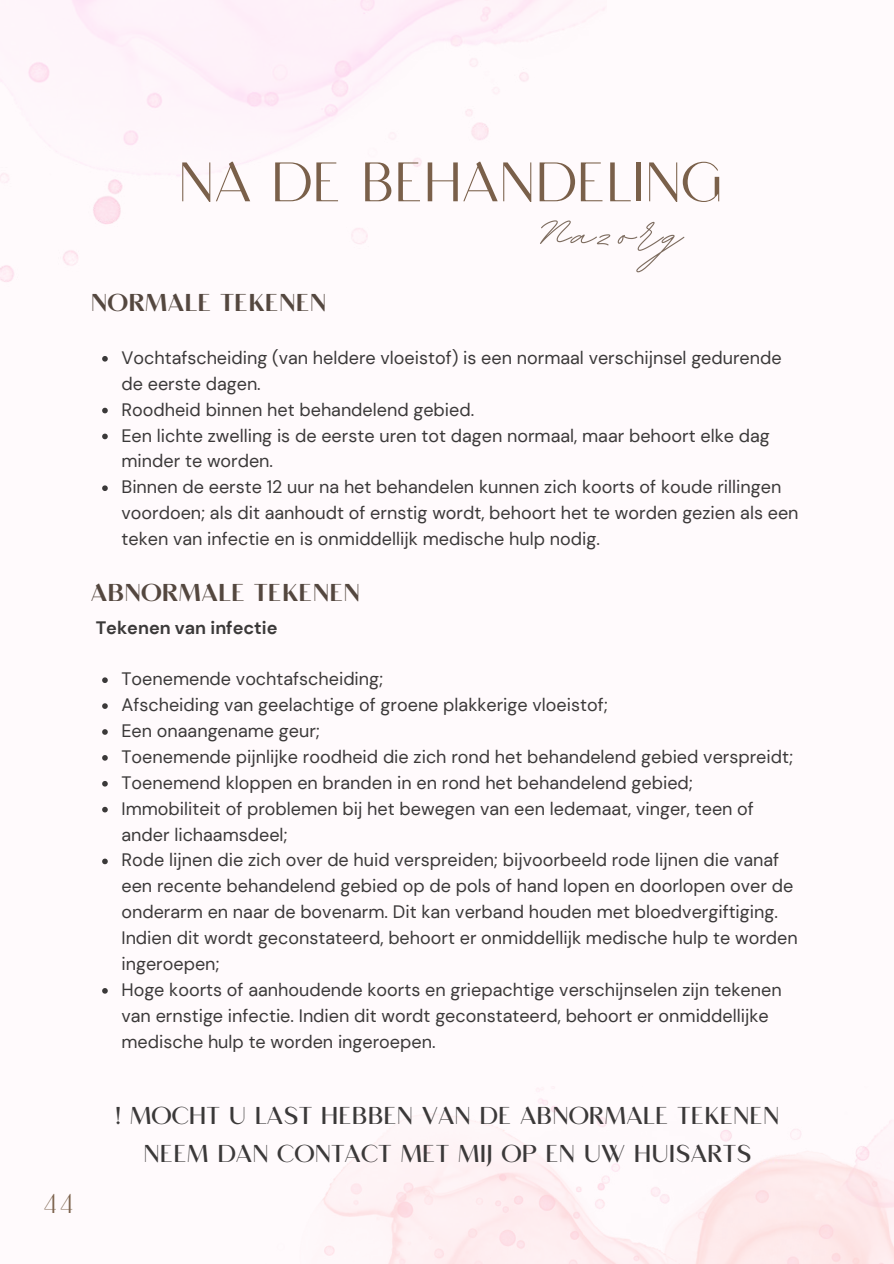
<style>
.page{position:relative;width:894px;height:1264px;background:#fff}
.page>*{position:absolute;margin:0;border:0;box-sizing:border-box;transform-origin:0 0}
.t1{font:700 71.4px "BD Script";letter-spacing:.05em;color:#7d6c5f}
.t2{font:200 55.5px "Calmius Sans High";color:#7a604a}
.t3{font:200 27px "Calmius Sans High";color:#7a604a}
.t4{font:24.3px/38.2px "Calmius Sans High";color:#3b3939;text-align:center}
.t5{font:600 24.3px "Calmius Sans High";color:#54473f}
.t6{font:18px/25.8px "DM Sans";color:#3b3939}
.t7{font:700 18px "DM Sans";color:#3b3939}
</style>
<div class="page">
<div style="left:0;top:0;width:893px;height:1263px;background:#fffafc"></div>
<img style="left:0;top:0;width:605px;height:282px">
<svg style="left:102px;top:356px;width:6px;height:5px"></svg>
<svg style="left:102px;top:408px;width:6px;height:5px"></svg>
<svg style="left:102px;top:433px;width:6px;height:6px"></svg>
<svg style="left:102px;top:485px;width:6px;height:6px"></svg>
<svg style="left:102px;top:677px;width:6px;height:6px"></svg>
<svg style="left:102px;top:703px;width:6px;height:6px"></svg>
<svg style="left:102px;top:729px;width:6px;height:5px"></svg>
<svg style="left:102px;top:755px;width:6px;height:5px"></svg>
<svg style="left:102px;top:781px;width:6px;height:5px"></svg>
<svg style="left:102px;top:806px;width:6px;height:6px"></svg>
<svg style="left:102px;top:858px;width:6px;height:6px"></svg>
<svg style="left:102px;top:988px;width:6px;height:5px"></svg>
<img style="left:322px;top:1098px;width:571px;height:165px">
<h2 class="t2" style="left:178px;top:150px;width:546px">NA DE BEHANDELING</h2>
<h3 class="t5" style="left:91px;top:288px;width:237px">NORMALE TEKENEN</h3>
<h1 class="t1" style="left:531px;top:187px;width:152px">Nazorg</h1>
<p class="t6" style="left:121px;top:345px;width:678px">Vochtafscheiding (van heldere vloeistof) is een normaal verschijnsel gedurende de eerste dagen.<br>Roodheid binnen het behandelend gebied.<br>Een lichte zwelling is de eerste uren tot dagen normaal, maar behoort elke dag minder te worden.<br>Binnen de eerste 12 uur na het behandelen kunnen zich koorts of koude rillingen voordoen; als dit aanhoudt of ernstig wordt, behoort het te worden gezien als een teken van infectie en is onmiddellijk medische hulp nodig.</p>
<h3 class="t5" style="left:91px;top:579px;width:271px">ABNORMALE TEKENEN</h3>
<p class="t7" style="left:96px;top:615px;width:183px">Tekenen van infectie</p>
<p class="t6" style="left:121px;top:666px;width:677px">Toenemende vochtafscheiding;<br>Afscheiding van geelachtige of groene plakkerige vloeistof;<br>Een onaangename geur;<br>Toenemende pijnlijke roodheid die zich rond het behandelend gebied verspreidt; Toenemend kloppen en branden in en rond het behandelend gebied;<br>Immobiliteit of problemen bij het bewegen van een ledemaat, vinger, teen of ander lichaamsdeel;<br>Rode lijnen die zich over de huid verspreiden; bijvoorbeeld rode lijnen die vanaf een recente behandelend gebied op de pols of hand lopen en doorlopen over de onderarm en naar de bovenarm. Dit kan verband houden met bloedvergiftiging.<br>Indien dit wordt geconstateerd, behoort er onmiddellijk medische hulp te worden ingeroepen;<br>Hoge koorts of aanhoudende koorts en griepachtige verschijnselen zijn tekenen van ernstige infectie. Indien dit wordt geconstateerd, behoort er onmiddellijke medische hulp te worden ingeroepen.</p>
<h3 class="t3" style="left:44px;top:1187px;width:31px">44</h3>
<h3 class="t4" style="left:116px;top:1096px;width:665px">! MOCHT U LAST HEBBEN VAN DE ABNORMALE TEKENEN<br>NEEM DAN CONTACT MET MIJ OP EN UW HUISARTS</h3>
</div>
